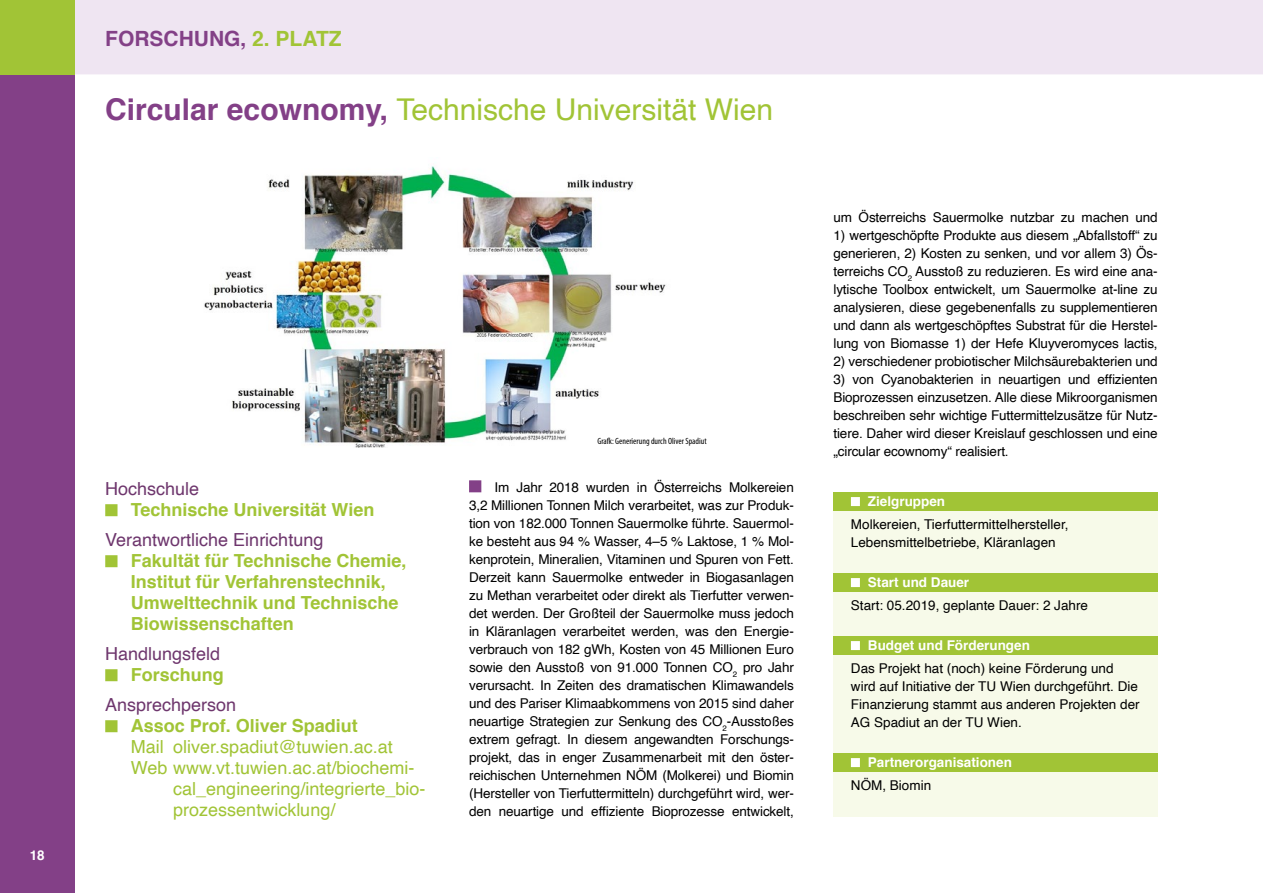
<style>
.page{position:relative;width:1263px;height:893px;background:#fff}
.page>*{position:absolute;margin:0;border:0;box-sizing:border-box;transform-origin:0 0}
.H3_Titel_23{font:30px "Helvetica";color:#a1c436}
.H2_Kopf_23{font:700 21px "Helvetica";color:#834087}
.Laureaten_p_Laureat_23{font:700 18px/21px "Helvetica";color:#a1c436}
.Laureaten_p_Laureat_Kontakt_23{font:18px/21px "Helvetica";color:#a1c436}
.Laureaten_H4_Laureaten{font:18px "Helvetica";color:#6e366d}
.p_Body_Initiale{font:13.5px/18px "Helvetica";letter-spacing:-.01em;color:#000;text-align:justify}
.FaktBox_p_Fakten{font:13.5px/18px "Helvetica";color:#000}
.FaktBox_H4_Fakten_Abstand_23{font:700 13.5px "Helvetica";color:#fff}
.FaktBox_H4_Fakten_23{font:700 13.5px "Helvetica";color:#fff}
.t1{font:condensed 9px "Myriad Pro";color:#000}
.s1{color:#a1c436}
.s2{font-weight:700;color:#834087}
</style>
<div class="page">
<div style="left:74px;top:0;width:1189px;height:74px;background:#efe5f2"></div>
<div style="left:0;top:74px;width:74px;height:819px;background:#834087"></div>
<div style="left:0;top:0;width:74px;height:74px;background:#a1c436"></div>
<div style="left:833px;top:492px;width:325px;height:324px;background:#f7fae9"></div>
<div style="left:833px;top:492px;width:325px;height:19px;background:#a1c436"></div>
<div style="left:851px;top:497px;width:9px;height:9px;background:#fff"></div>
<div style="left:833px;top:573px;width:325px;height:19px;background:#a1c436"></div>
<div style="left:851px;top:578px;width:9px;height:9px;background:#fff"></div>
<div style="left:833px;top:636px;width:325px;height:19px;background:#a1c436"></div>
<div style="left:851px;top:641px;width:9px;height:9px;background:#fff"></div>
<div style="left:833px;top:753px;width:325px;height:19px;background:#a1c436"></div>
<div style="left:851px;top:758px;width:9px;height:9px;background:#fff"></div>
<div style="left:105px;top:504px;width:13px;height:12px;background:#a1c436"></div>
<div style="left:105px;top:555px;width:13px;height:12px;background:#a1c436"></div>
<div style="left:105px;top:669px;width:13px;height:12px;background:#a1c436"></div>
<div style="left:105px;top:720px;width:13px;height:12px;background:#a1c436"></div>
<div style="left:469px;top:480px;width:12px;height:12px;background:#834087"></div>
<img style="left:204px;top:166px;width:462px;height:281px">
<p class="FaktBox_H4_Fakten_Abstand_23" style="left:30px;top:844px;width:17px">18</p>
<h2 class="H2_Kopf_23" style="left:105px;top:21px;width:238px">FORSCHUNG, <span class="s1">2. PLATZ</span></h2>
<h3 class="H3_Titel_23" style="left:105px;top:86px;width:669px"><span class="s2">Circular ecownomy,</span> Technische Universität Wien</h3>
<h4 class="Laureaten_H4_Laureaten" style="left:105px;top:475px;width:96px">Hochschule</h4>
<p class="Laureaten_p_Laureat_23" style="left:131px;top:500px;width:245px">Technische Universität Wien</p>
<h4 class="Laureaten_H4_Laureaten" style="left:105px;top:526px;width:220px">Verantwortliche Einrichtung</h4>
<p class="Laureaten_p_Laureat_23" style="left:131px;top:551px;width:277px">Fakultät für Technische Chemie,<br>Institut für Verfahrenstechnik,<br>Umwelttechnik und Technische<br>Biowissenschaften</p>
<h4 class="Laureaten_H4_Laureaten" style="left:105px;top:640px;width:117px">Handlungsfeld</h4>
<p class="Laureaten_p_Laureat_23" style="left:131px;top:665px;width:95px">Forschung</p>
<h4 class="Laureaten_H4_Laureaten" style="left:105px;top:691px;width:133px">Ansprechperson</h4>
<p class="Laureaten_p_Laureat_23" style="left:131px;top:716px;width:229px">Assoc Prof. Oliver Spadiut</p>
<p class="Laureaten_p_Laureat_Kontakt_23" style="left:131px;top:737px;width:263px">Mail oliver.spadiut@tuwien.ac.at</p>
<p class="Laureaten_p_Laureat_Kontakt_23" style="left:173px;top:758px;width:254px;text-indent:-43px">Web www.vt.tuwien.ac.at/biochemi&shy;cal_engineering/integrierte_bio&shy;prozessentwicklung/</p>
<p class="t1" style="left:597px;top:436px;width:111px">Grafk: Generierung durch Oliver Spadiut</p>
<p class="p_Body_Initiale" style="left:469px;top:479px;width:326px;text-indent:25px">Im Jahr 2018 wurden in Österreichs Molkereien 3,2 Millionen Tonnen Milch verarbeitet, was zur Produk&shy;tion von 182.000 Tonnen Sauermolke führte. Sauermol&shy;ke besteht aus 94 % Wasser, 4–5 % Laktose, 1 % Mol&shy;kenprotein, Mineralien, Vitaminen und Spuren von Fett.<br>Derzeit kann Sauermolke entweder in Biogasanlagen zu Methan verarbeitet oder direkt als Tierfutter verwen&shy;det werden. Der Großteil der Sauermolke muss jedoch in Kläranlagen verarbeitet werden, was den Energie&shy;verbrauch von 182 gWh, Kosten von 45 Millionen Euro sowie den Ausstoß von 91.000 Tonnen CO<sub>2</sub> pro Jahr verursacht. In Zeiten des dramatischen Klimawandels und des Pariser Klimaabkommens von 2015 sind daher neuartige Strategien zur Senkung des CO<sub>2</sub>-Ausstoßes extrem gefragt. In diesem angewandten Forschungs&shy;projekt, das in enger Zusammenarbeit mit den öster&shy;reichischen Unternehmen NÖM (Molkerei) und Biomin (Hersteller von Tierfuttermitteln) durchgeführt wird, wer&shy;den neuartige und effiziente Bioprozesse entwickelt,</p>
<p class="p_Body_Initiale" style="left:833px;top:209px;width:326px">um Österreichs Sauermolke nutzbar zu machen und</p>
<p class="p_Body_Initiale" style="left:833px;top:227px;width:326px">1) wertgeschöpfte Produkte aus diesem „Abfallstoff“ zu generieren, 2) Kosten zu senken, und vor allem 3) Ös&shy;terreichs CO<sub>2</sub> Ausstoß zu reduzieren. Es wird eine ana&shy;lytische Toolbox entwickelt, um Sauermolke at-line zu analysieren, diese gegebenenfalls zu supplementieren und dann als wertgeschöpftes Substrat für die Herstel&shy;lung von Biomasse 1) der Hefe Kluyveromyces lactis,</p>
<p class="p_Body_Initiale" style="left:833px;top:353px;width:326px">2) verschiedener probiotischer Milchsäurebakterien und</p>
<p class="p_Body_Initiale" style="left:833px;top:371px;width:326px">3) von Cyanobakterien in neuartigen und effizienten Bioprozessen einzusetzen. Alle diese Mikroorganismen beschreiben sehr wichtige Futtermittelzusätze für Nutz&shy;tiere. Daher wird dieser Kreislauf geschlossen und eine „circular ecownomy“ realisiert.</p>
<h4 class="FaktBox_H4_Fakten_23" style="left:868px;top:490px;width:79px">Zielgruppen</h4>
<p class="FaktBox_p_Fakten" style="left:851px;top:516px;width:219px">Molkereien, Tierfuttermittelhersteller,<br>Lebensmittelbetriebe, Kläranlagen</p>
<h4 class="FaktBox_H4_Fakten_Abstand_23" style="left:868px;top:571px;width:103px">Start und Dauer</h4>
<p class="FaktBox_p_Fakten" style="left:851px;top:597px;width:239px">Start: 05.2019, geplante Dauer: 2 Jahre</p>
<h4 class="FaktBox_H4_Fakten_Abstand_23" style="left:868px;top:634px;width:163px">Budget und Förderungen</h4>
<p class="FaktBox_p_Fakten" style="left:851px;top:660px;width:290px">Das Projekt hat (noch) keine Förderung und wird auf Initiative der TU Wien durchgeführt. Die Finanzierung stammt aus anderen Projekten der AG Spadiut an der TU Wien.</p>
<h4 class="FaktBox_H4_Fakten_Abstand_23" style="left:868px;top:751px;width:146px">Partnerorganisationen</h4>
<p class="FaktBox_p_Fakten" style="left:851px;top:777px;width:82px">NÖM, Biomin</p>
</div>
